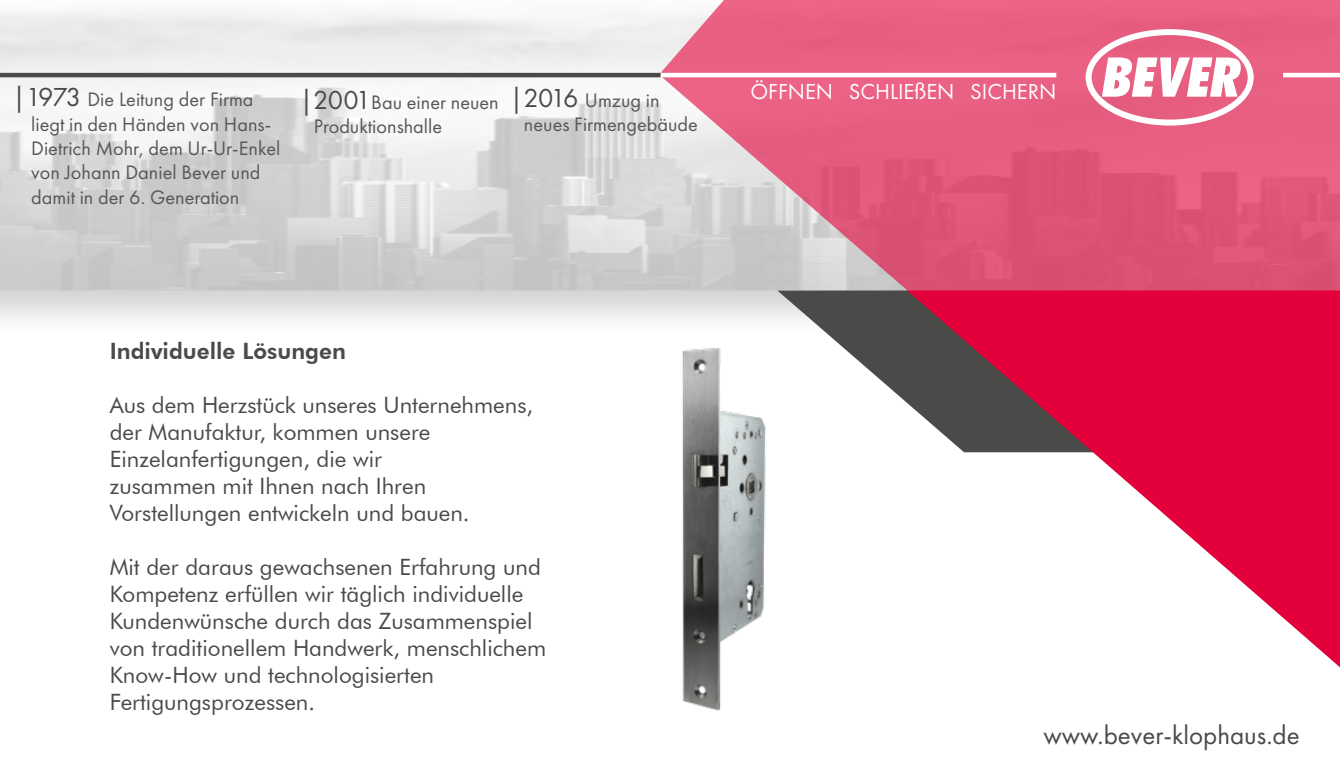
<style>
.page{position:relative;width:1340px;height:766px;background:#fff}
.page>*{position:absolute;margin:0;border:0;box-sizing:border-box;transform-origin:0 0}
.t1{font:27px "Futura PT";color:#4a4a49}
.t2{font:22.5px/27px "Futura BT";color:#4a4a49}
.t3{font:22.5px "Futura PT";color:#fff}
.t4{font:800 22.5px "Futura BT";color:#4a4a49}
.t5{font:20.25px/24.3px "Futura PT";color:#575756}
.s1{font-size:27px;color:#4a4a49}
</style>
<div class="page">
<div style="left:0;top:0;width:1339px;height:338px;background:#000;opacity:.75"></div>
<img style="left:0;top:0;width:659px;height:290px">
<svg style="left:659px;top:0;width:680px;height:403px;background:#dd758f"></svg>
<img style="left:659px;top:344px;width:176px;height:367px">
<hr style="left:0;top:73px;width:660px;height:4px;background:#4a4a49">
<hr style="left:660px;top:73px;width:396px;height:4px;background:#fff">
<hr style="left:1282px;top:73px;width:57px;height:4px;background:#fff">
<div style="left:1085px;top:29px;width:168px;height:96px;border:6px solid #fff;border-radius:50%"></div>
<svg style="left:1101px;top:57px;width:139px;height:40px"></svg>
<svg style="left:907px;top:290px;width:432px;height:377px"></svg>
<p class="t5" style="left:31px;top:87px;width:250px;text-indent:-19px"><span class="s1">|1973</span> Die Leitung der Firma liegt in den Händen von Hans-<br>Dietrich Mohr, dem Ur-Ur-Enkel von Johann Daniel Bever und damit in der 6. Generation</p>
<p class="t5" style="left:314px;top:89px;width:186px;text-indent:-14px"><span class="s1">|2001</span>Bau einer neuen<br>Produktionshalle</p>
<p class="t5" style="left:524px;top:88px;width:175px;text-indent:-14px"><span class="s1">|2016</span> Umzug in neues Firmengebäude</p>
<p class="t3" style="left:750px;top:78px;width:307px">ÖFFNEN SCHLIEßEN SICHERN</p>
<p class="t4" style="left:110px;top:337px;width:238px">Individuelle Lösungen</p>
<p class="t2" style="left:110px;top:391px;width:425px">Aus dem Herzstück unseres Unternehmens, der Manufaktur, kommen unsere Einzelanfertigungen, die wir<br>zusammen mit Ihnen nach Ihren Vorstellungen entwickeln und bauen.</p>
<p class="t2" style="left:110px;top:553px;width:438px">Mit der daraus gewachsenen Erfahrung und Kompetenz erfüllen wir täglich individuelle Kundenwünsche durch das Zusammenspiel von traditionellem Handwerk, menschlichem Know-How und technologisierten Fertigungsprozessen.</p>
<p class="t1" style="left:1043px;top:718px;width:258px">www.bever-klophaus.de</p>
</div>
